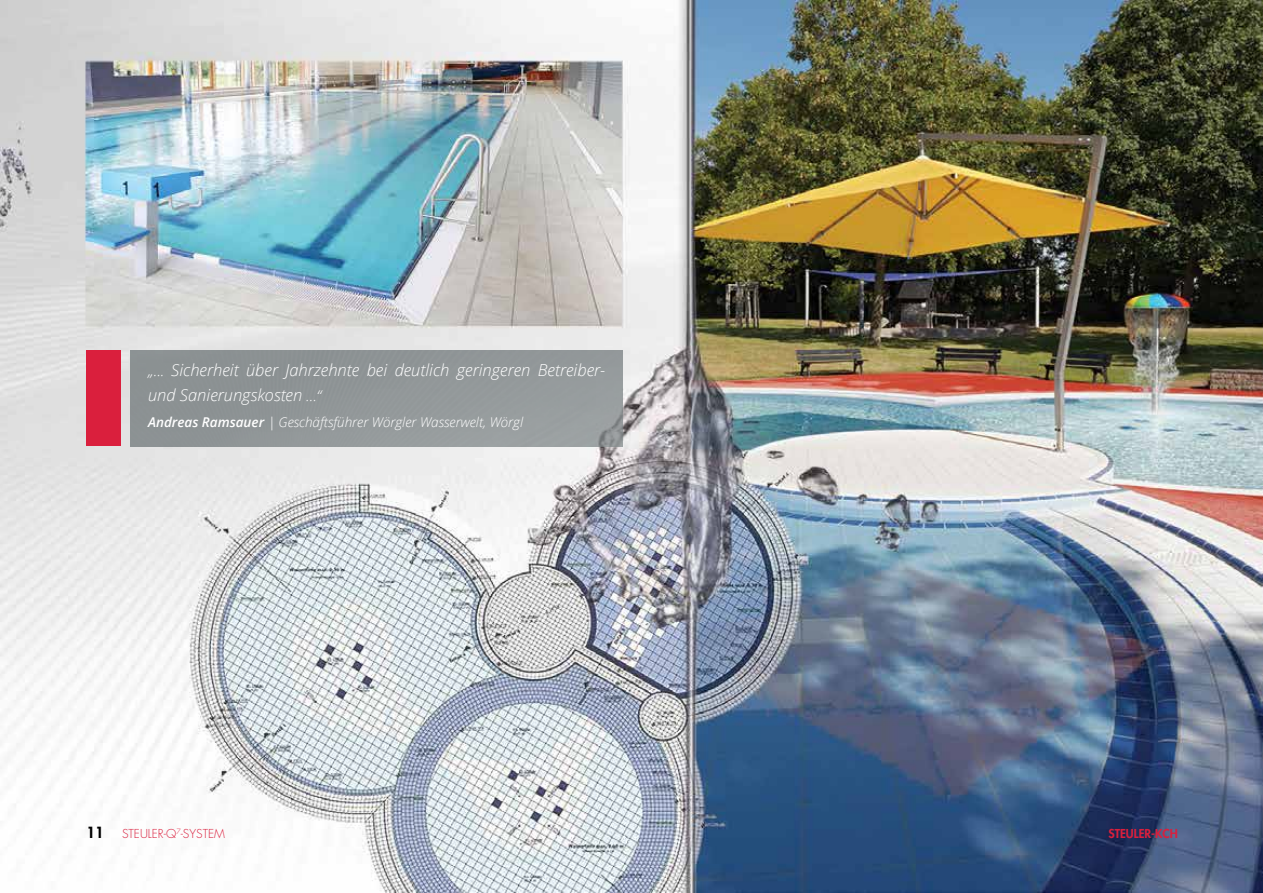
<style>
.page{position:relative;width:1263px;height:893px;background:#fff}
.page>*{position:absolute;margin:0;border:0;box-sizing:border-box;transform-origin:0 0}
.t1{font:italic 300 16.5px/25.5px "Open Sans";color:#fff}
.t2{font:800 15px "Futura";color:#000}
.t3{font:italic 300 13.5px "Open Sans";color:#fff}
.t4{font:300 12px "Futura";color:#da1f3d}
.t5{font:800 12px "Futura";color:#da1f3d}
.s1{font-size:15px}
.s2{font-weight:600}
</style>
<div class="page">
<img style="left:0;top:0;width:1263px;height:893px">
<img style="left:130px;top:350px;width:492px;height:96px">
<div style="left:86px;top:350px;width:35px;height:96px;background:#da1f3d"></div>
<p class="t1" style="left:148px;top:356px;width:459px"><span class="s1">„...</span> Sicherheit über Jahrzehnte bei deutlich geringeren Betreiber&shy;und Sanierungskosten <span class="s1">...“</span></p>
<p class="t3" style="left:148px;top:413px;width:377px"><span class="s2">Andreas Ramsauer</span> | Geschäftsführer Wörgler Wasserwelt, Wörgl</p>
<p class="t2" style="left:86px;top:822px;width:19px">11</p>
<p class="t4" style="left:122px;top:826px;width:104px">STEULER-Q<sup>7</sup>-SYSTEM</p>
<p class="t5" style="left:1108px;top:825px;width:71px">STEULER-KCH</p>
</div>
